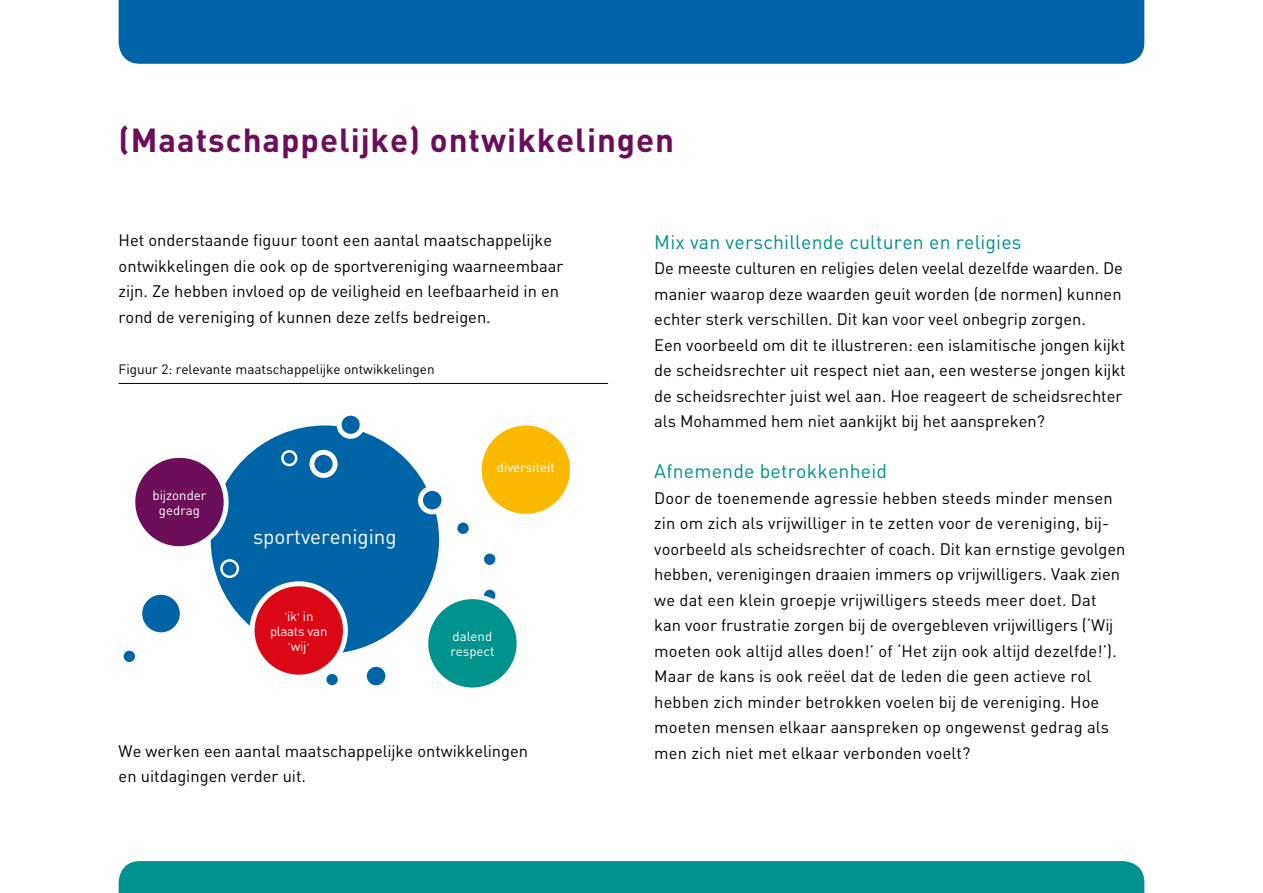
<style>
.page{position:relative;width:1263px;height:893px;background:#fff}
.page>*{position:absolute;margin:0;border:0;box-sizing:border-box;transform-origin:0 0}
.t1{font:700 33px "DIN Pro";letter-spacing:.03em;color:#6c0e5a}
.t2{font:20.7px "DIN Pro";color:#fff}
.t3{font:19.5px "DIN Pro";letter-spacing:.01em;color:#00928c}
.t4{font:16.5px/25.5px "DIN Pro";color:#000}
.t5{font:13.5px "DIN Pro";color:#000}
.t6{font:13.2px/14.9px "DIN Pro";color:#fff;text-align:center}
.t7{font:13.2px/14.9px "DIN Pro";letter-spacing:-.02em;color:#fff;text-align:center}
</style>
<div class="page">
<div style="left:119px;top:0;width:1025px;height:64px;background:#0064a7"></div>
<div style="left:119px;top:861px;width:1025px;height:32px;background:#00928c"></div>
<div style="left:208px;top:423px;width:233px;height:233px;background:#0064a7;border-radius:50%"></div>
<div style="left:479px;top:423px;width:93px;height:93px;background:#fbba00;border-radius:50%"></div>
<div style="left:477px;top:420px;width:98px;height:99px;border:5px solid #fff;border-radius:50%"></div>
<div style="left:133px;top:455px;width:93px;height:94px;background:#6c0e5a;border-radius:50%"></div>
<div style="left:130px;top:453px;width:99px;height:98px;border:5px solid #fff;border-radius:50%"></div>
<div style="left:339px;top:413px;width:23px;height:23px;background:#0064a7;border-radius:50%"></div>
<div style="left:337px;top:411px;width:28px;height:28px;border:5px solid #fff;border-radius:50%"></div>
<svg style="left:312px;top:452px;width:23px;height:23px"></svg>
<div style="left:309px;top:450px;width:29px;height:28px;border:5px solid #fff;border-radius:50%"></div>
<div style="left:364px;top:664px;width:24px;height:24px;background:#0064a7;border-radius:50%"></div>
<div style="left:362px;top:662px;width:28px;height:28px;border:5px solid #fff;border-radius:50%"></div>
<div style="left:420px;top:488px;width:24px;height:24px;background:#0064a7;border-radius:50%"></div>
<div style="left:418px;top:486px;width:28px;height:28px;border:5px solid #fff;border-radius:50%"></div>
<div style="left:481px;top:587px;width:17px;height:17px;background:#0064a7;border-radius:50%"></div>
<div style="left:479px;top:585px;width:21px;height:21px;border:5px solid #fff;border-radius:50%"></div>
<div style="left:481px;top:551px;width:17px;height:16px;background:#0064a7;border-radius:50%"></div>
<div style="left:479px;top:549px;width:21px;height:21px;border:5px solid #fff;border-radius:50%"></div>
<div style="left:455px;top:520px;width:16px;height:16px;background:#0064a7;border-radius:50%"></div>
<div style="left:452px;top:518px;width:22px;height:21px;border:5px solid #fff;border-radius:50%"></div>
<svg style="left:282px;top:451px;width:14px;height:14px"></svg>
<div style="left:281px;top:450px;width:16px;height:16px;border:2px solid #fff;border-radius:50%"></div>
<svg style="left:221px;top:560px;width:17px;height:17px"></svg>
<div style="left:220px;top:559px;width:19px;height:19px;border:2px solid #fff;border-radius:50%"></div>
<div style="left:121px;top:648px;width:16px;height:16px;background:#0064a7;border-radius:50%"></div>
<div style="left:119px;top:646px;width:21px;height:21px;border:5px solid #fff;border-radius:50%"></div>
<div style="left:324px;top:671px;width:16px;height:17px;background:#0064a7;border-radius:50%"></div>
<div style="left:321px;top:669px;width:22px;height:21px;border:5px solid #fff;border-radius:50%"></div>
<div style="left:140px;top:592px;width:42px;height:43px;background:#0064a7;border-radius:50%"></div>
<div style="left:137px;top:590px;width:48px;height:47px;border:5px solid #fff;border-radius:50%"></div>
<div style="left:426px;top:597px;width:93px;height:93px;background:#00928c;border-radius:50%"></div>
<div style="left:423px;top:594px;width:99px;height:98px;border:5px solid #fff;border-radius:50%"></div>
<div style="left:252px;top:584px;width:93px;height:93px;background:#dc0714;border-radius:50%"></div>
<div style="left:250px;top:581px;width:98px;height:99px;border:5px solid #fff;border-radius:50%"></div>
<hr style="left:119px;top:383px;width:489px;height:1px;background:#000">
<h1 class="t1" style="left:119px;top:112px;width:557px">(Maatschappelijke) ontwikkelingen</h1>
<p class="t4" style="left:119px;top:226px;width:446px">Het onderstaande figuur toont een aantal maatschappelijke ontwikkelingen die ook op de sportvereniging waarneembaar zijn. Ze hebben invloed op de veiligheid en leefbaarheid in en rond de vereniging of kunnen deze zelfs bedreigen.</p>
<p class="t5" style="left:119px;top:358px;width:318px">Figuur 2: relevante maatschappelijke ontwikkelingen</p>
<p class="t6" style="left:153px;top:486px;width:55px">bijzonder gedrag</p>
<p class="t2" style="left:253px;top:520px;width:145px">sportvereniging</p>
<p class="t7" style="left:270px;top:608px;width:59px">‘ik’ in plaats van ‘wij’</p>
<p class="t6" style="left:497px;top:459px;width:59px">diversiteit</p>
<p class="t6" style="left:450px;top:627px;width:46px;text-align:left">dalend respect</p>
<p class="t4" style="left:119px;top:736px;width:411px">We werken een aantal maatschappelijke ontwikkelingen en uitdagingen verder uit.</p>
<p class="t3" style="left:654px;top:226px;width:369px">Mix van verschillende culturen en religies</p>
<p class="t4" style="left:654px;top:254px;width:473px">De meeste culturen en religies delen veelal dezelfde waarden. De manier waarop deze waarden geuit worden (de normen) kunnen echter sterk verschillen. Dit kan voor veel onbegrip zorgen.<br>Een voorbeeld om dit te illustreren: een islamitische jongen kijkt de scheidsrechter uit respect niet aan, een westerse jongen kijkt de scheidsrechter juist wel aan. Hoe reageert de scheidsrechter als Mohammed hem niet aankijkt bij het aanspreken?</p>
<p class="t3" style="left:654px;top:456px;width:234px">Afnemende betrokkenheid</p>
<p class="t4" style="left:654px;top:483px;width:473px">Door de toenemende agressie hebben steeds minder mensen zin om zich als vrijwilliger in te zetten voor de vereniging, bij&shy;voorbeeld als scheidsrechter of coach. Dit kan ernstige gevolgen hebben, verenigingen draaien immers op vrijwilligers. Vaak zien we dat een klein groepje vrijwilligers steeds meer doet. Dat kan voor frustratie zorgen bij de overgebleven vrijwilligers (‘Wij moeten ook altijd alles doen!’ of ‘Het zijn ook altijd dezelfde!’).<br>Maar de kans is ook reëel dat de leden die geen actieve rol hebben zich minder betrokken voelen bij de vereniging. Hoe moeten mensen elkaar aanspreken op ongewenst gedrag als men zich niet met elkaar verbonden voelt?</p>
</div>
